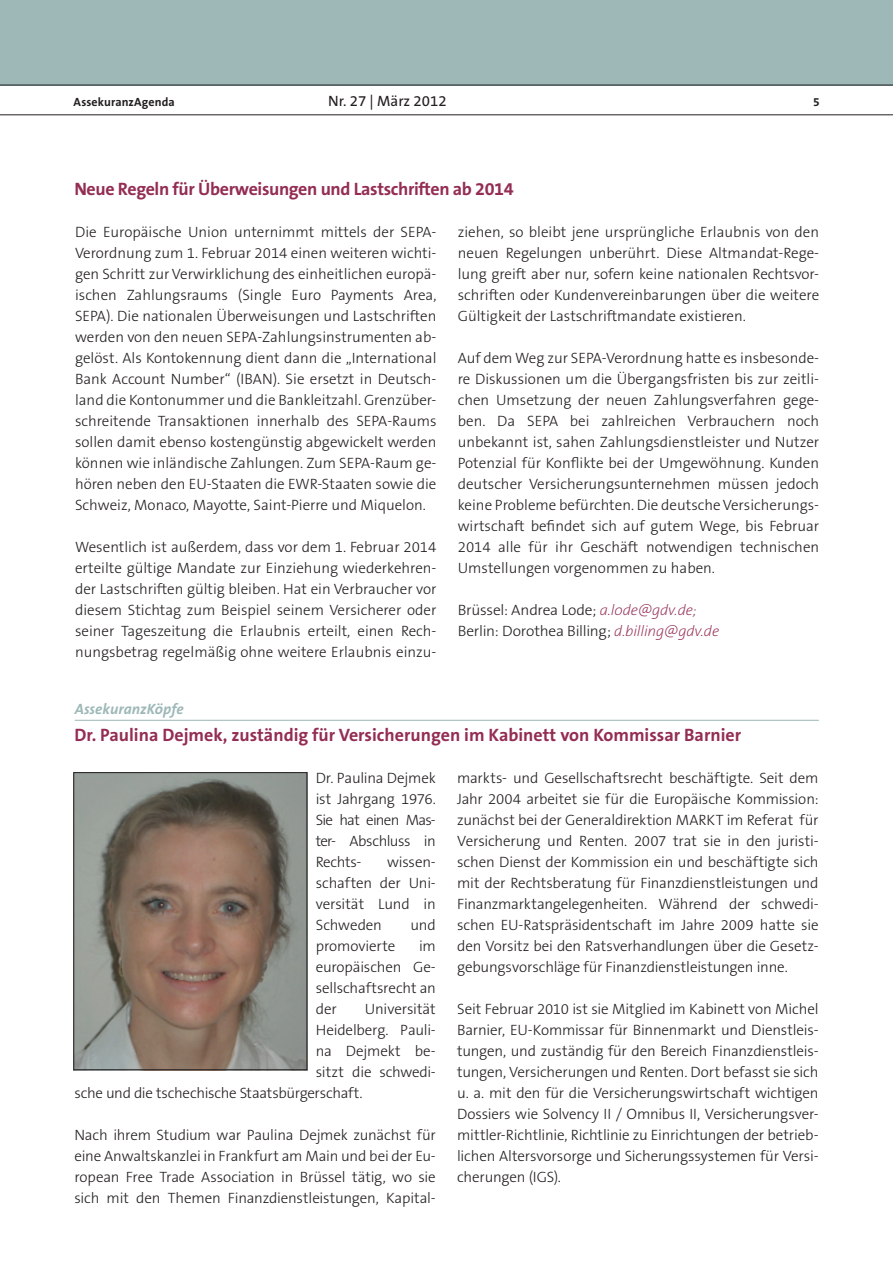
<style>
.page{position:relative;width:893px;height:1263px;background:#fff}
.page>*{position:absolute;margin:0;border:0;box-sizing:border-box;transform-origin:0 0}
.t1{font:700 18px "The Sans B7";color:#942d53}
.t2{font:700 18px "The Sans B7";letter-spacing:-.02em;color:#942d53}
.t3{font:300 15px/21px "The Sans B3";letter-spacing:-.01em;color:#231f20;text-align:justify}
.t4{font:italic 700 15px "The Sans B7";color:#9db8b7}
.t5{font:15px "The Sans B5 Plain";color:#231f20}
.t6{font:700 12px "The Sans B7";letter-spacing:.01em;color:#231f20}
.s1{font-family:"The Sans B2";font-weight:200;font-style:italic;color:#942d53}
</style>
<div class="page">
<div style="left:0;top:0;width:893px;height:85px;background:#9db8b7"></div>
<hr style="left:0;top:85px;width:893px;height:1px;background:#231f20">
<hr style="left:0;top:114px;width:893px;height:1px;background:#231f20">
<hr style="left:75px;top:720px;width:744px;height:1px;background:#9db8b7">
<img style="left:75px;top:774px;width:230px;height:294px">
<div style="left:73px;top:772px;width:234px;height:298px;border:1px solid #231f20"></div>
<p class="t6" style="left:74px;top:95px;width:103px">AssekuranzAgenda</p>
<p class="t5" style="left:328px;top:93px;width:120px">Nr. 27 | März 2012</p>
<p class="t6" style="left:813px;top:95px;width:8px">5</p>
<p class="t2" style="left:74px;top:179px;width:441px">Neue Regeln für Überweisungen und Lastschriften ab 2014</p>
<p class="t3" style="left:75px;top:222px;width:363px">Die Europäische Union unternimmt mittels der SEPA-Verordnung zum 1. Februar 2014 einen weiteren wichti&shy;gen Schritt zur Verwirklichung des einheitlichen europä&shy;ischen Zahlungsraums (Single Euro Payments Area, SEPA). Die nationalen Überweisungen und Lastschriften werden von den neuen SEPA-Zahlungsinstrumenten ab&shy;gelöst. Als Kontokennung dient dann die „International Bank Account Number“ (IBAN). Sie ersetzt in Deutsch&shy;land die Kontonummer und die Bankleitzahl. Grenzüber&shy;schreitende Transaktionen innerhalb des SEPA-Raums sollen damit ebenso kostengünstig abgewickelt werden können wie inländische Zahlungen. Zum SEPA-Raum ge&shy;hören neben den EU-Staaten die EWR-Staaten sowie die Schweiz, Monaco, Mayotte, Saint-Pierre und Miquelon.</p>
<p class="t3" style="left:75px;top:537px;width:363px">Wesentlich ist außerdem, dass vor dem 1. Februar 2014 erteilte gültige Mandate zur Einziehung wiederkehren&shy;der Lastschriften gültig bleiben. Hat ein Verbraucher vor diesem Stichtag zum Beispiel seinem Versicherer oder seiner Tageszeitung die Erlaubnis erteilt, einen Rech&shy;nungsbetrag regelmäßig ohne weitere Erlaubnis einzu-</p>
<p class="t3" style="left:458px;top:222px;width:363px">ziehen, so bleibt jene ursprüngliche Erlaubnis von den neuen Regelungen unberührt. Diese Altmandat-Rege&shy;lung greift aber nur, sofern keine nationalen Rechtsvor&shy;schriften oder Kundenvereinbarungen über die weitere Gültigkeit der Lastschriftmandate existieren.</p>
<p class="t3" style="left:458px;top:348px;width:363px">Auf dem Weg zur SEPA-Verordnung hatte es insbesonde&shy;re Diskussionen um die Übergangsfristen bis zur zeitli&shy;chen Umsetzung der neuen Zahlungsverfahren gege&shy;ben. Da SEPA bei zahlreichen Verbrauchern noch unbekannt ist, sahen Zahlungsdienstleister und Nutzer Potenzial für Konflikte bei der Umgewöhnung. Kunden deutscher Versicherungsunternehmen müssen jedoch keine Probleme befürchten. Die deutsche Versicherungs&shy;wirtschaft befindet sich auf gutem Wege, bis Februar 2014 alle für ihr Geschäft notwendigen technischen Umstellungen vorgenommen zu haben.</p>
<p class="t3" style="left:458px;top:600px;width:263px">Brüssel: Andrea Lode; <span class="s1">a.lode@gdv.de;<br></span>Berlin: Dorothea Billing; <span class="s1">d.billing@gdv.de</span></p>
<p class="t4" style="left:75px;top:701px;width:111px">AssekuranzKöpfe</p>
<p class="t1" style="left:74px;top:726px;width:668px">Dr. Paulina Dejmek, zuständig für Versicherungen im Kabinett von Kommissar Barnier</p>
<p class="t3" style="left:316px;top:768px;width:122px">Dr. Paulina Dejmek ist Jahrgang 1976.<br>Sie hat einen Mas&shy;ter- Abschluss in Rechts-</p>
<p class="t3" style="left:316px;top:852px;width:122px;text-indent:71px">wissen&shy;schaften der Uni&shy;versität Lund in Schweden</p>
<p class="t3" style="left:411px;top:915px;width:27px">und</p>
<p class="t3" style="left:316px;top:936px;width:122px;text-indent:103px">im europäischen Ge&shy;sellschaftsrecht an der</p>
<p class="t3" style="left:316px;top:936px;width:81px">promovierte</p>
<p class="t3" style="left:365px;top:999px;width:72px">Universität</p>
<p class="t3" style="left:316px;top:1020px;width:122px">Heidelberg. Pauli-</p>
<p class="t3" style="left:316px;top:1041px;width:122px">na Dejmekt be-</p>
<p class="t3" style="left:316px;top:1062px;width:122px">sitzt die schwedi-</p>
<p class="t3" style="left:74px;top:1083px;width:290px">sche und die tschechische Staatsbürgerschaft.</p>
<p class="t3" style="left:74px;top:1125px;width:363px">Nach ihrem Studium war Paulina Dejmek zunächst für eine Anwaltskanzlei in Frankfurt am Main und bei der Eu&shy;ropean Free Trade Association in Brüssel tätig, wo sie sich mit den Themen Finanzdienstleistungen, Kapital-</p>
<p class="t3" style="left:457px;top:768px;width:363px">markts- und Gesellschaftsrecht beschäftigte. Seit dem Jahr 2004 arbeitet sie für die Europäische Kommission: zunächst bei der Generaldirektion MARKT im Referat für Versicherung und Renten. 2007 trat sie in den juristi&shy;schen Dienst der Kommission ein und beschäftigte sich mit der Rechtsberatung für Finanzdienstleistungen und Finanzmarktangelegenheiten. Während der schwedi&shy;schen EU-Ratspräsidentschaft im Jahre 2009 hatte sie den Vorsitz bei den Ratsverhandlungen über die Gesetz&shy;gebungsvorschläge für Finanzdienstleistungen inne.</p>
<p class="t3" style="left:457px;top:999px;width:363px">Seit Februar 2010 ist sie Mitglied im Kabinett von Michel Barnier, EU-Kommissar für Binnenmarkt und Dienstleis&shy;tungen, und zuständig für den Bereich Finanzdienstleis&shy;tungen, Versicherungen und Renten. Dort befasst sie sich u. a. mit den für die Versicherungswirtschaft wichtigen Dossiers wie Solvency II / Omnibus II, Versicherungsver&shy;mittler-Richtlinie, Richtlinie zu Einrichtungen der betrieb&shy;lichen Altersvorsorge und Sicherungssystemen für Versi&shy;cherungen (IGS).</p>
</div>
